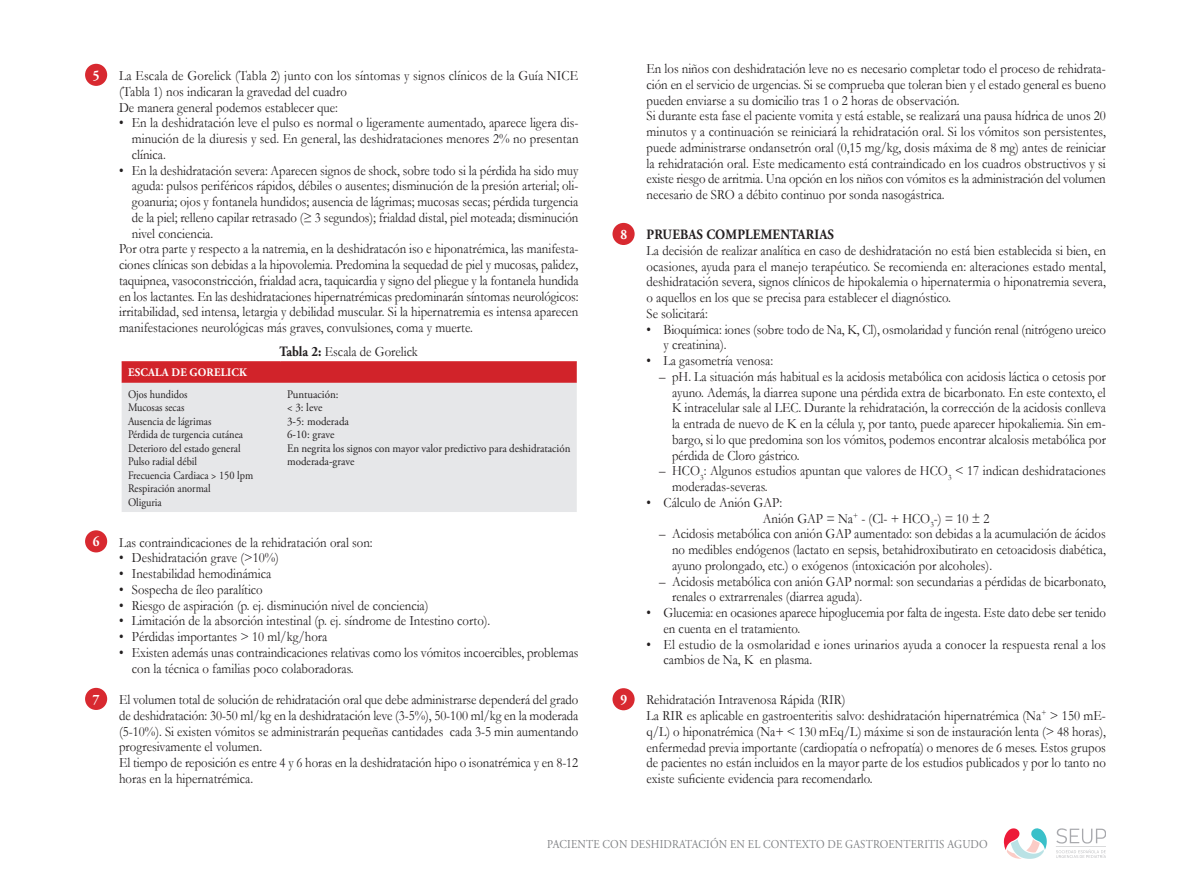
<style>
.page{position:relative;width:1191px;height:893px;background:#fff}
.page>*{position:absolute;margin:0;border:0;box-sizing:border-box;transform-origin:0 0}
.t1{font:700 14.4px "Adobe Garamond Pro";color:#fff;scale:.9 1}
.t2{font:14.25px/15.8px "Garamond";color:#231f20;scale:.9 1}
.t3{font:700 14.25px "Adobe Garamond Pro";letter-spacing:.015em;color:#231f20;scale:.9 1}
.t4{font:12px "Adobe Garamond Pro";letter-spacing:.015em;color:#808285;scale:.9 1}
.t5{font:11.55px/13.5px "Adobe Garamond Pro";color:#231f20;scale:.9 1}
.t6{font:11.55px/13.5px "Adobe Garamond Pro";color:#231f20;scale:.95 1}
.t7{font:700 11.55px "Adobe Garamond Pro";letter-spacing:.015em;color:#fff;scale:.95 1}
.s1{font-family:"Adobe Garamond";font-weight:700}
</style>
<div class="page">
<svg style="left:1004px;top:828px;width:42px;height:30px"></svg>
<svg style="left:1056px;top:828px;width:50px;height:30px"></svg>
<div style="left:85px;top:64px;width:22px;height:22px;background:#d82930;border-radius:50%"></div>
<div style="left:122px;top:362px;width:455px;height:21px;background:#d1232a"></div>
<div style="left:122px;top:383px;width:455px;height:129px;background:#e6e7e9"></div>
<hr style="left:122px;top:361px;width:159px;height:1px;background:#d82930">
<hr style="left:281px;top:361px;width:296px;height:1px;background:#d82930">
<div style="left:85px;top:530px;width:22px;height:22px;background:#d82930;border-radius:50%"></div>
<div style="left:85px;top:688px;width:22px;height:22px;background:#d82930;border-radius:50%"></div>
<div style="left:612px;top:223px;width:22px;height:22px;background:#d82930;border-radius:50%"></div>
<div style="left:612px;top:688px;width:22px;height:22px;background:#d82930;border-radius:50%"></div>
<p class="t1" style="left:93px;top:67px;width:9px">5</p>
<p class="t2" style="left:119px;top:67px;width:512px">La Escala de Gorelick (Tabla 2) junto con los síntomas y signos clínicos de la Guía NICE (Tabla 1) nos indicaran la gravedad del cuadro<br>De manera general podemos establecer que:</p>
<p class="t2" style="left:132px;top:115px;width:498px;text-align:justify;text-indent:-13px">• En la deshidratación leve el pulso es normal o ligeramente aumentado, aparece ligera dis&shy;minución de la diuresis y sed. En general, las deshidrataciones menores 2% no presentan clínica.</p>
<p class="t2" style="left:119px;top:162px;width:512px">• En la deshidratación severa: Aparecen signos de shock, sobre todo si la pérdida ha sido muy</p>
<p class="t2" style="left:132px;top:178px;width:498px">aguda: pulsos periféricos rápidos, débiles o ausentes; disminución de la presión arterial; oli-</p>
<p class="t2" style="left:132px;top:193px;width:497px">goanuria; ojos y fontanela hundidos; ausencia de lágrimas; mucosas secas; pérdida turgencia</p>
<p class="t2" style="left:132px;top:209px;width:497px">de la piel; relleno capilar retrasado (≥ 3 segundos); frialdad distal, piel moteada; disminución</p>
<p class="t2" style="left:132px;top:225px;width:92px">nivel conciencia.</p>
<p class="t2" style="left:119px;top:241px;width:512px">Por otra parte y respecto a la natremia, en la deshidratacón iso e hiponatrémica, las manifesta-</p>
<p class="t2" style="left:119px;top:256px;width:512px">ciones clínicas son debidas a la hipovolemia. Predomina la sequedad de piel y mucosas, palidez,</p>
<p class="t2" style="left:119px;top:272px;width:512px">taquipnea, vasoconstricción, frialdad acra, taquicardia y signo del pliegue y la fontanela hundida</p>
<p class="t2" style="left:119px;top:288px;width:512px">en los lactantes. En las deshidrataciones hipernatrémicas predominarán síntomas neurológicos:</p>
<p class="t2" style="left:119px;top:304px;width:512px">irritabilidad, sed intensa, letargia y debilidad muscular. Si la hipernatremia es intensa aparecen</p>
<p class="t2" style="left:119px;top:319px;width:395px">manifestaciones neurológicas más graves, convulsiones, coma y muerte.</p>
<p class="t2" style="left:279px;top:344px;width:155px"><span class="s1">Tabla 2:</span> Escala de Gorelick</p>
<p class="t7" style="left:128px;top:366px;width:127px">ESCALA DE GORELICK</p>
<p class="t5" style="left:128px;top:388px;width:141px">Ojos hundidos<br>Mucosas secas<br>Ausencia de lágrimas<br>Pérdida de turgencia cutánea<br>Deterioro del estado general<br>Pulso radial débil<br>Frecuencia Cardiaca &gt; 150 lpm<br>Respiración anormal<br>Oliguria</p>
<p class="t6" style="left:287px;top:388px;width:300px">Puntuación:<br>&lt; 3: leve<br>3-5: moderada<br>6-10: grave<br>En negrita los signos con mayor valor predictivo para deshidratación moderada-grave</p>
<p class="t1" style="left:93px;top:533px;width:9px">6</p>
<p class="t2" style="left:119px;top:534px;width:283px">Las contraindicaciones de la rehidratación oral son:</p>
<p class="t2" style="left:119px;top:550px;width:179px">• Deshidratación grave (&gt;10%)</p>
<p class="t2" style="left:119px;top:566px;width:171px">• Inestabilidad hemodinámica</p>
<p class="t2" style="left:119px;top:581px;width:161px">• Sospecha de íleo paralítico</p>
<p class="t2" style="left:119px;top:597px;width:345px">• Riesgo de aspiración (p. ej. disminución nivel de conciencia)</p>
<p class="t2" style="left:119px;top:613px;width:414px">• Limitación de la absorción intestinal (p. ej. síndrome de Intestino corto).</p>
<p class="t2" style="left:119px;top:628px;width:233px">• Pérdidas importantes &gt; 10 ml/kg/hora</p>
<p class="t2" style="left:132px;top:644px;width:498px;text-indent:-13px">• Existen además unas contraindicaciones relativas como los vómitos incoercibles, problemas con la técnica o familias poco colaboradoras.</p>
<p class="t1" style="left:93px;top:691px;width:9px">7</p>
<p class="t2" style="left:119px;top:692px;width:512px">El volumen total de solución de rehidratación oral que debe administrarse dependerá del grado de deshidratación: 30-50 ml/kg en la deshidratación leve (3-5%), 50-100 ml/kg en la moderada (5-10%). Si existen vómitos se administrarán pequeñas cantidades cada 3-5 min aumentando progresivamente el volumen.<br>El tiempo de reposición es entre 4 y 6 horas en la deshidratación hipo o isonatrémica y en 8-12 horas en la hipernatrémica.</p>
<p class="t2" style="left:646px;top:61px;width:512px">En los niños con deshidratación leve no es necesario completar todo el proceso de rehidrata&shy;ción en el servicio de urgencias. Si se comprueba que toleran bien y el estado general es bueno pueden enviarse a su domicilio tras 1 o 2 horas de observación.<br>Si durante esta fase el paciente vomita y está estable, se realizará una pausa hídrica de unos 20 minutos y a continuación se reiniciará la rehidratación oral. Si los vómitos son persistentes, puede administrarse ondansetrón oral (0,15 mg/kg, dosis máxima de 8 mg) antes de reiniciar la rehidratación oral. Este medicamento está contraindicado en los cuadros obstructivos y si existe riesgo de arritmia. Una opción en los niños con vómitos es la administración del volumen necesario de SRO a débito continuo por sonda nasogástrica.</p>
<p class="t1" style="left:620px;top:226px;width:9px">8</p>
<p class="t3" style="left:646px;top:226px;width:210px">PRUEBAS COMPLEMENTARIAS</p>
<p class="t2" style="left:646px;top:242px;width:512px">La decisión de realizar analítica en caso de deshidratación no está bien establecida si bien, en ocasiones, ayuda para el manejo terapéutico. Se recomienda en: alteraciones estado mental, deshidratación severa, signos clínicos de hipokalemia o hipernatermia o hiponatremia severa, o aquellos en los que se precisa para establecer el diagnóstico.<br>Se solicitará:</p>
<p class="t2" style="left:663px;top:321px;width:493px;text-indent:-17px">• Bioquímica: iones (sobre todo de Na, K, Cl), osmolaridad y función renal (nitrógeno ureico y creatinina).</p>
<p class="t2" style="left:646px;top:353px;width:142px">• La gasometría venosa:</p>
<p class="t2" style="left:672px;top:368px;width:484px;text-align:justify;text-indent:-13px">– pH. La situación más habitual es la acidosis metabólica con acidosis láctica o cetosis por ayuno. Además, la diarrea supone una pérdida extra de bicarbonato. En este contexto, el K intracelular sale al LEC. Durante la rehidratación, la corrección de la acidosis conlleva la entrada de nuevo de K en la célula y, por tanto, puede aparecer hipokaliemia. Sin em&shy;bargo, si lo que predomina son los vómitos, podemos encontrar alcalosis metabólica por pérdida de Cloro gástrico.</p>
<p class="t2" style="left:672px;top:463px;width:483px;text-indent:-13px">– HCO<sub>3</sub>: Algunos estudios apuntan que valores de HCO<sub>3</sub> &lt; 17 indican deshidrataciones moderadas-severas.</p>
<p class="t2" style="left:763px;top:494px;width:253px;text-indent:-116px">• Cálculo de Anión GAP:<br>Anión GAP = Na<sup>+</sup> - (Cl- + HCO<sub>3</sub>-) = 10 ± 2</p>
<p class="t2" style="left:672px;top:526px;width:483px;text-align:justify;text-indent:-13px">– Acidosis metabólica con anión GAP aumentado: son debidas a la acumulación de ácidos no medibles endógenos (lactato en sepsis, betahidroxibutirato en cetoacidosis diabética, ayuno prolongado, etc.) o exógenos (intoxicación por alcoholes).</p>
<p class="t2" style="left:672px;top:573px;width:483px;text-indent:-13px">– Acidosis metabólica con anión GAP normal: son secundarias a pérdidas de bicarbonato, renales o extrarrenales (diarrea aguda).</p>
<p class="t2" style="left:663px;top:605px;width:493px;text-indent:-17px">• Glucemia: en ocasiones aparece hipoglucemia por falta de ingesta. Este dato debe ser tenido en cuenta en el tratamiento.</p>
<p class="t2" style="left:663px;top:636px;width:493px;text-indent:-17px">• El estudio de la osmolaridad e iones urinarios ayuda a conocer la respuesta renal a los cambios de Na, K en plasma.</p>
<p class="t1" style="left:620px;top:691px;width:9px">9</p>
<p class="t2" style="left:646px;top:692px;width:512px">Rehidratación Intravenosa Rápida (RIR)<br>La RIR es aplicable en gastroenteritis salvo: deshidratación hipernatrémica (Na<sup>+</sup> &gt; 150 mE&shy;q/L) o hiponatrémica (Na+ &lt; 130 mEq/L) máxime si son de instauración lenta (&gt; 48 horas), enfermedad previa importante (cardiopatía o nefropatía) o menores de 6 meses. Estos grupos de pacientes no están incluidos en la mayor parte de los estudios publicados y por lo tanto no existe suficiente evidencia para recomendarlo.</p>
<p class="t4" style="left:547px;top:837px;width:491px">PACIENTE CON DESHIDRATACIÓN EN EL CONTEXTO DE GASTROENTERITIS AGUDO</p>
</div>
